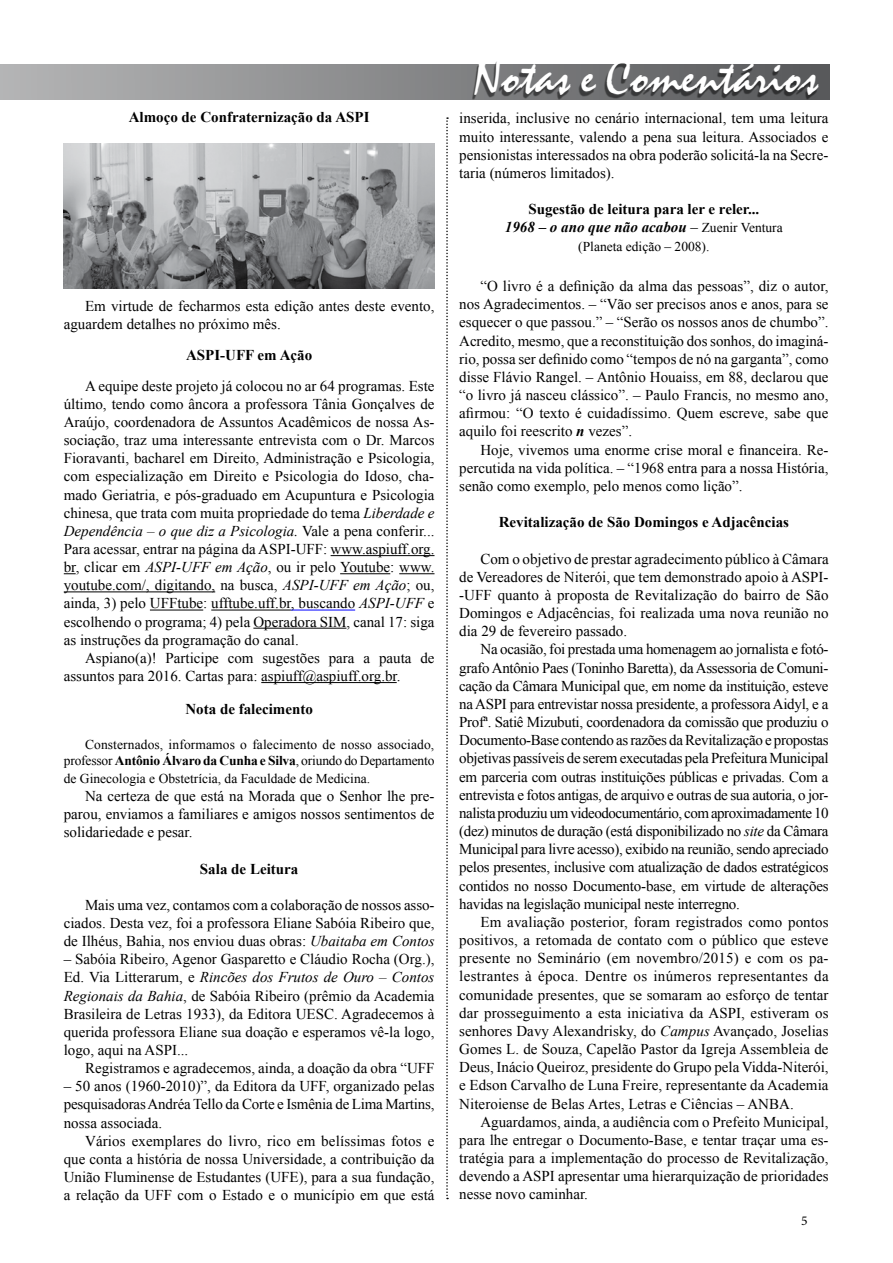
<style>
.page{position:relative;width:893px;height:1263px;background:#fff}
.page>*{position:absolute;margin:0;border:0;box-sizing:border-box;transform-origin:0 0}
.t1{font:48px "Mystical";color:#fff}
.t2{font:15px/18.1px "Times New Roman";color:#000;text-align:justify}
.t3{font:700 15px/18.1px "Times New Roman";color:#000;text-align:center}
.t4{font:13.5px/16.4px "Times New Roman";color:#000;text-align:right}
.t5{font:13.5px "Minion Pro";color:#000}
.s1{font-style:italic}
.s2{font-weight:700}
.s3{font-weight:400}
.s4{font-weight:400;font-size:13.5px}
.s5{font-weight:700;font-style:italic}
</style>
<div class="page">
<svg style="left:0;top:64px;width:829px;height:35px;background:#98999a"></svg>
<svg style="left:446px;top:117px;width:2px;height:1082px"></svg>
<div style="left:472px;top:61px;width:346px;height:39px;background:#000;opacity:.5"></div>
<hr style="left:331px;top:555px;width:103px;height:1px;background:#000">
<svg style="left:64px;top:573px;width:12px;height:1px"></svg>
<hr style="left:340px;top:573px;width:50px;height:1px;background:#000">
<hr style="left:399px;top:573px;width:35px;height:1px;background:#000">
<hr style="left:64px;top:591px;width:151px;height:1px;background:#000">
<hr style="left:150px;top:610px;width:53px;height:1px;background:#000">
<hr style="left:211px;top:610px;width:80px;height:1px;background:#000">
<hr style="left:291px;top:610px;width:64px;height:1px;background:#00f">
<hr style="left:253px;top:628px;width:93px;height:1px;background:#000">
<hr style="left:261px;top:682px;width:136px;height:1px;background:#000">
<img style="left:64px;top:144px;width:370px;height:144px">
<p class="t3" style="left:129px;top:108px;width:242px">Almoço de Confraternização da ASPI</p>
<p class="t2" style="left:64px;top:296px;width:372px;text-indent:21px">Em virtude de fecharmos esta edição antes deste evento, aguardem detalhes no próximo mês.</p>
<p class="t3" style="left:186px;top:345px;width:128px">ASPI-UFF em Ação</p>
<p class="t2" style="left:64px;top:376px;width:372px;text-indent:21px">A equipe deste projeto já colocou no ar 64 programas. Este último, tendo como âncora a professora Tânia Gonçalves de Araújo, coordenadora de Assuntos Acadêmicos de nossa As&shy;sociação, traz uma interessante entrevista com o Dr. Marcos Fioravanti, bacharel em Direito, Administração e Psicologia, com especialização em Direito e Psicologia do Idoso, cha&shy;mado Geriatria, e pós-graduado em Acupuntura e Psicologia chinesa, que trata com muita propriedade do tema <span class="s1">Liberdade e Dependência – o que diz a Psicologia.</span> Vale a pena conferir...<br>Para acessar, entrar na página da ASPI-UFF: www.aspiuff.org. br, clicar em <span class="s1">ASPI-UFF em Ação</span>, ou ir pelo Youtube: www. youtube.com/, digitando, na busca, <span class="s1">ASPI-UFF em Ação</span>; ou, ainda, 3) pelo UFFtube: ufftube.uff.br, buscando <span class="s1">ASPI-UFF</span> e escolhendo o programa; 4) pela Operadora SIM, canal 17: siga as instruções da programação do canal.</p>
<p class="t2" style="left:64px;top:648px;width:372px;text-indent:21px">Aspiano(a)! Participe com sugestões para a pauta de assuntos para 2016. Cartas para: aspiuff@aspiuff.org.br.</p>
<p class="t3" style="left:185px;top:700px;width:129px">Nota de falecimento</p>
<p class="t4" style="left:64px;top:736px;width:372px">Consternados, informamos o falecimento de nosso associado, professor <span class="s2">Antônio Álvaro da Cunha e Silva</span>, oriundo do Departamento</p>
<p class="t4" style="left:64px;top:770px;width:308px">de Ginecologia e Obstetrícia, da Faculdade de Medicina.</p>
<p class="t2" style="left:64px;top:787px;width:372px;text-indent:21px">Na certeza de que está na Morada que o Senhor lhe pre&shy;parou, enviamos a familiares e amigos nossos sentimentos de solidariedade e pesar.</p>
<p class="t3" style="left:200px;top:859px;width:100px">Sala de Leitura</p>
<p class="t2" style="left:64px;top:895px;width:372px;text-indent:21px">Mais uma vez, contamos com a colaboração de nossos asso&shy;ciados. Desta vez, foi a professora Eliane Sabóia Ribeiro que, de Ilhéus, Bahia, nos enviou duas obras: <span class="s1">Ubaitaba em Contos</span></p>
<p class="t2" style="left:64px;top:950px;width:372px">– Sabóia Ribeiro, Agenor Gasparetto e Cláudio Rocha (Org.), Ed. Via Litterarum, e <span class="s1">Rincões dos Frutos de Ouro – Contos Regionais da Bahia</span>, de Sabóia Ribeiro (prêmio da Academia Brasileira de Letras 1933), da Editora UESC. Agradecemos à querida professora Eliane sua doação e esperamos vê-la logo, logo, aqui na ASPI...</p>
<p class="t2" style="left:85px;top:1059px;width:351px">Registramos e agradecemos, ainda, a doação da obra “UFF</p>
<p class="t2" style="left:64px;top:1077px;width:372px">– 50 anos (1960-2010)”, da Editora da UFF, organizado pelas pesquisadoras Andréa Tello da Corte e Ismênia de Lima Martins, nossa associada.</p>
<p class="t2" style="left:64px;top:1131px;width:372px;text-indent:21px">Vários exemplares do livro, rico em belíssimas fotos e que conta a história de nossa Universidade, a contribuição da União Fluminense de Estudantes (UFE), para a sua fundação, a relação da UFF com o Estado e o município em que está</p>
<h1 class="t1" style="left:475px;top:49px;width:344px">Notas e Comentários</h1>
<p class="t2" style="left:459px;top:109px;width:371px">inserida, inclusive no cenário internacional, tem uma leitura muito interessante, valendo a pena sua leitura. Associados e pensionistas interessados na obra poderão solicitá-la na Secre&shy;taria (números limitados).</p>
<p class="t3" style="left:505px;top:200px;width:279px">Sugestão de leitura para ler e reler...<br><span class="s1">1968 – o ano que não acabou</span> <span class="s3">–</span> <span class="s4">Zuenir Ventura</span></p>
<p class="t4" style="left:578px;top:238px;width:133px">(Planeta edição – 2008).</p>
<p class="t2" style="left:459px;top:277px;width:371px;text-indent:21px">“O livro é a definição da alma das pessoas”, diz o autor, nos Agradecimentos. – “Vão ser precisos anos e anos, para se esquecer o que passou.” – “Serão os nossos anos de chumbo”.<br>Acredito, mesmo, que a reconstituição dos sonhos, do imaginá&shy;rio, possa ser definido como “tempos de nó na garganta”, como disse Flávio Rangel. – Antônio Houaiss, em 88, declarou que “o livro já nasceu clássico”. – Paulo Francis, no mesmo ano, afirmou: “O texto é cuidadíssimo. Quem escreve, sabe que aquilo foi reescrito <span class="s5">n</span> vezes”.</p>
<p class="t2" style="left:459px;top:440px;width:371px;text-indent:21px">Hoje, vivemos uma enorme crise moral e financeira. Re&shy;percutida na vida política. – “1968 entra para a nossa História, senão como exemplo, pelo menos como lição”.</p>
<p class="t3" style="left:499px;top:513px;width:292px">Revitalização de São Domingos e Adjacências</p>
<p class="t2" style="left:459px;top:549px;width:371px;text-indent:21px">Com o objetivo de prestar agradecimento público à Câmara de Vereadores de Niterói, que tem demonstrado apoio à ASPI--UFF quanto à proposta de Revitalização do bairro de São Domingos e Adjacências, foi realizada uma nova reunião no dia 29 de fevereiro passado.</p>
<p class="t2" style="left:459px;top:640px;width:371px;text-indent:21px">Na ocasião, foi prestada uma homenagem ao jornalista e fotó&shy;grafo Antônio Paes (Toninho Baretta), da Assessoria de Comuni&shy;cação da Câmara Municipal que, em nome da instituição, esteve na ASPI para entrevistar nossa presidente, a professora Aidyl, e a Profª. Satiê Mizubuti, coordenadora da comissão que produziu o Documento-Base contendo as razões da Revitalização e propostas objetivas passíveis de serem executadas pela Prefeitura Municipal em parceria com outras instituições públicas e privadas. Com a entrevista e fotos antigas, de arquivo e outras de sua autoria, o jor&shy;nalista produziu um videodocumentário, com aproximadamente 10 (dez) minutos de duração (está disponibilizado no <span class="s1">site</span> da Câmara Municipal para livre acesso), exibido na reunião, sendo apreciado pelos presentes, inclusive com atualização de dados estratégicos contidos no nosso Documento-base, em virtude de alterações havidas na legislação municipal neste interregno.</p>
<p class="t2" style="left:459px;top:912px;width:371px;text-indent:21px">Em avaliação posterior, foram registrados como pontos positivos, a retomada de contato com o público que esteve presente no Seminário (em novembro/2015) e com os pa&shy;lestrantes à época. Dentre os inúmeros representantes da comunidade presentes, que se somaram ao esforço de tentar dar prosseguimento a esta iniciativa da ASPI, estiveram os senhores Davy Alexandrisky, do <span class="s1">Campus</span> Avançado, Joselias Gomes L. de Souza, Capelão Pastor da Igreja Assembleia de Deus, Inácio Queiroz, presidente do Grupo pela Vidda-Niterói, e Edson Carvalho de Luna Freire, representante da Academia Niteroiense de Belas Artes, Letras e Ciências – ANBA.</p>
<p class="t2" style="left:459px;top:1112px;width:371px;text-indent:21px">Aguardamos, ainda, a audiência com o Prefeito Municipal, para lhe entregar o Documento-Base, e tentar traçar uma es&shy;tratégia para a implementação do processo de Revitalização, devendo a ASPI apresentar uma hierarquização de prioridades nesse novo caminhar.</p>
<p class="t5" style="left:801px;top:1212px;width:8px">5</p>
</div>
